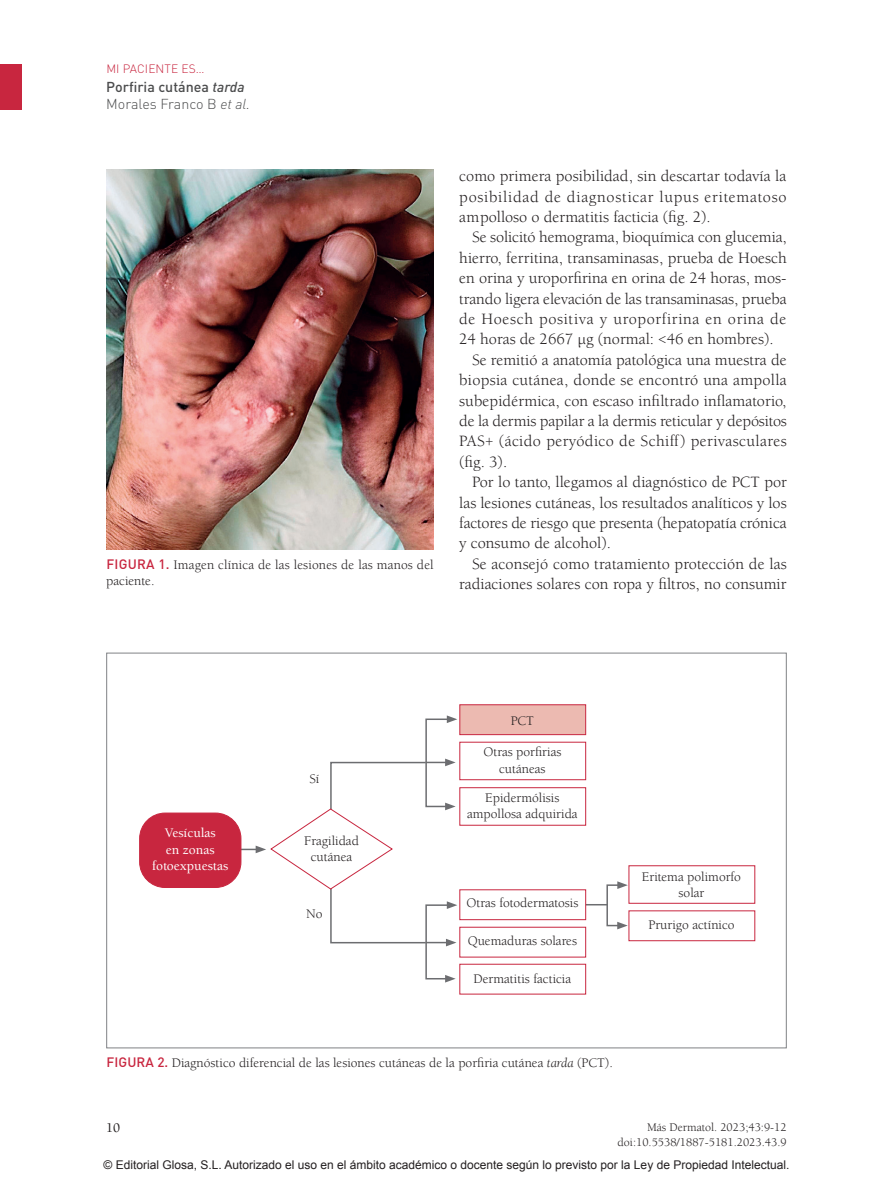
<style>
.page{position:relative;width:893px;height:1191px;background:#fff}
.page>*{position:absolute;margin:0;border:0;box-sizing:border-box;transform-origin:0 0}
.t1{font:16.2px/20.4px "Berkeley Pro";color:#231f20;text-align:justify}
.t2{font:16.2px "Berkeley Pro";letter-spacing:.025em;color:#231f20}
.t3{font:16.2px "Berkeley Pro";letter-spacing:.04em;color:#231f20}
.t4{font:500 14.25px/17.1px "DIN Pro";color:#4b4c4d}
.t5{font:13.5px/16.2px "Berkeley Pro";color:#231f20;text-align:center}
.t6{font:500 13.5px/16.2px "Berkeley Pro";color:#fff;text-align:center}
.t7{font:500 13.5px "Berkeley Pro";color:#231f20}
.t8{font:12px "Arial";color:#231f20}
.t9{font:12px/14.4px "Berkeley Pro";color:#231f20;text-align:right}
.t10{font:300 12px "DIN Pro";letter-spacing:.01em;color:#c8263f}
.s1{font-style:italic}
.s2{font-weight:300}
.s3{font-weight:300;font-style:italic}
.s4{font-family:"DIN Pro";font-weight:500;color:#c8263f}
</style>
<div class="page">
<div style="left:0;top:65px;width:21px;height:45px;background:#c8263f"></div>
<svg style="left:586px;top:904px;width:20px;height:1px"></svg>
<hr style="left:236px;top:848px;width:22px;height:2px;background:#6c6d70">
<img style="left:106px;top:170px;width:328px;height:379px">
<div style="left:330px;top:762px;width:96px;height:181px;border:2px solid #6c6d70"></div>
<svg style="left:256px;top:808px;width:137px;height:82px"></svg>
<div style="left:140px;top:813px;width:101px;height:74px;background:#c8263f;border-radius:26px"></div>
<div style="left:139px;top:812px;width:102px;height:76px;border:1px solid #c8263f;border-radius:26px"></div>
<div style="left:459px;top:704px;width:127px;height:31px;background:#ecbab1;border:1px solid #c8263f"></div>
<div style="left:459px;top:742px;width:127px;height:38px;background:#fff;border:1px solid #c8263f"></div>
<div style="left:459px;top:787px;width:127px;height:38px;background:#fff;border:1px solid #c8263f"></div>
<svg style="left:425px;top:715px;width:32px;height:95px"></svg>
<div style="left:459px;top:889px;width:127px;height:31px;background:#fff;border:1px solid #c8263f"></div>
<div style="left:459px;top:927px;width:127px;height:30px;background:#fff;border:1px solid #c8263f"></div>
<div style="left:459px;top:963px;width:127px;height:31px;background:#fff;border:1px solid #c8263f"></div>
<svg style="left:425px;top:901px;width:32px;height:81px"></svg>
<div style="left:629px;top:865px;width:126px;height:38px;background:#fff;border:1px solid #c8263f"></div>
<div style="left:629px;top:910px;width:126px;height:31px;background:#fff;border:1px solid #c8263f"></div>
<div style="left:606px;top:884px;width:14px;height:42px;border:2px solid #6c6d70"></div>
<svg style="left:617px;top:881px;width:11px;height:8px"></svg>
<svg style="left:617px;top:921px;width:11px;height:8px"></svg>
<p class="t10" style="left:106px;top:60px;width:100px">MI PACIENTE ES…</p>
<p class="t4" style="left:106px;top:78px;width:145px">Porfiria cutánea <span class="s1">tarda<br></span><span class="s2">Morales Franco B</span> <span class="s3">et al.</span></p>
<p class="t5" style="left:106px;top:556px;width:329px;text-align:left"><span class="s4">FIGURA 1.</span> Imagen clínica de las lesiones de las manos del paciente.</p>
<p class="t1" style="left:459px;top:166px;width:329px">como primera posibilidad, sin descartar todavía la posibilidad de diagnosticar lupus eritematoso ampolloso o dermatitis facticia (fig. 2).</p>
<p class="t1" style="left:472px;top:227px;width:316px">Se solicitó hemograma, bioquímica con glucemia,</p>
<p class="t1" style="left:459px;top:247px;width:329px">hierro, ferritina, transaminasas, prueba de Hoesch</p>
<p class="t1" style="left:459px;top:268px;width:329px">en orina y uroporfirina en orina de 24 horas, mos-</p>
<p class="t1" style="left:459px;top:288px;width:329px">trando ligera elevación de las transaminasas, prueba</p>
<p class="t3" style="left:459px;top:310px;width:329px">de Hoesch positiva y uroporfirina en orina de</p>
<p class="t1" style="left:459px;top:329px;width:316px">24 horas de 2667 μg (normal: &lt;46 en hombres).</p>
<p class="t1" style="left:472px;top:349px;width:316px">Se remitió a anatomía patológica una muestra de</p>
<p class="t1" style="left:459px;top:370px;width:329px">biopsia cutánea, donde se encontró una ampolla</p>
<p class="t1" style="left:459px;top:390px;width:329px">subepidérmica, con escaso infiltrado inflamatorio,</p>
<p class="t1" style="left:459px;top:411px;width:329px">de la dermis papilar a la dermis reticular y depósitos</p>
<p class="t2" style="left:459px;top:432px;width:329px">PAS+ (ácido peryódico de Schiff) perivasculares</p>
<p class="t1" style="left:459px;top:451px;width:49px">(fig. 3).</p>
<p class="t1" style="left:472px;top:472px;width:316px">Por lo tanto, llegamos al diagnóstico de PCT por</p>
<p class="t1" style="left:459px;top:492px;width:329px">las lesiones cutáneas, los resultados analíticos y los</p>
<p class="t1" style="left:459px;top:513px;width:329px">factores de riesgo que presenta (hepatopatía crónica</p>
<p class="t1" style="left:459px;top:533px;width:153px">y consumo de alcohol).</p>
<p class="t1" style="left:472px;top:553px;width:316px">Se aconsejó como tratamiento protección de las</p>
<p class="t1" style="left:459px;top:574px;width:329px">radiaciones solares con ropa y filtros, no consumir</p>
<p class="t5" style="left:309px;top:770px;width:11px">Sí</p>
<p class="t6" style="left:152px;top:825px;width:78px">Vesículas<br>en zonas fotoexpuestas</p>
<p class="t5" style="left:304px;top:833px;width:56px">Fragilidad cutánea</p>
<p class="t5" style="left:306px;top:906px;width:18px">No</p>
<p class="t5" style="left:511px;top:712px;width:25px">PCT</p>
<p class="t5" style="left:483px;top:744px;width:80px">Otras porfirias cutáneas</p>
<p class="t5" style="left:467px;top:789px;width:112px">Epidermólisis ampollosa adquirida</p>
<p class="t5" style="left:466px;top:895px;width:114px">Otras fotodermatosis</p>
<p class="t5" style="left:468px;top:933px;width:111px">Quemaduras solares</p>
<p class="t5" style="left:474px;top:970px;width:99px">Dermatitis facticia</p>
<p class="t5" style="left:642px;top:868px;width:101px">Eritema polimorfo solar</p>
<p class="t5" style="left:648px;top:916px;width:88px">Prurigo actínico</p>
<p class="t5" style="left:106px;top:1054px;width:508px"><span class="s4">FIGURA 2.</span> Diagnóstico diferencial de las lesiones cutáneas de la porfiria cutánea <span class="s1">tarda</span> (PCT).</p>
<p class="t7" style="left:106px;top:1120px;width:16px">10</p>
<p class="t9" style="left:617px;top:1120px;width:171px">Más Dermatol. 2023;43:9-12 doi:10.5538/1887-5181.2023.43.9</p>
<p class="t8" style="left:103px;top:1156px;width:687px">© Editorial Glosa, S.L. Autorizado el uso en el ámbito académico o docente según lo previsto por la Ley de Propiedad Intelectual.</p>
</div>
